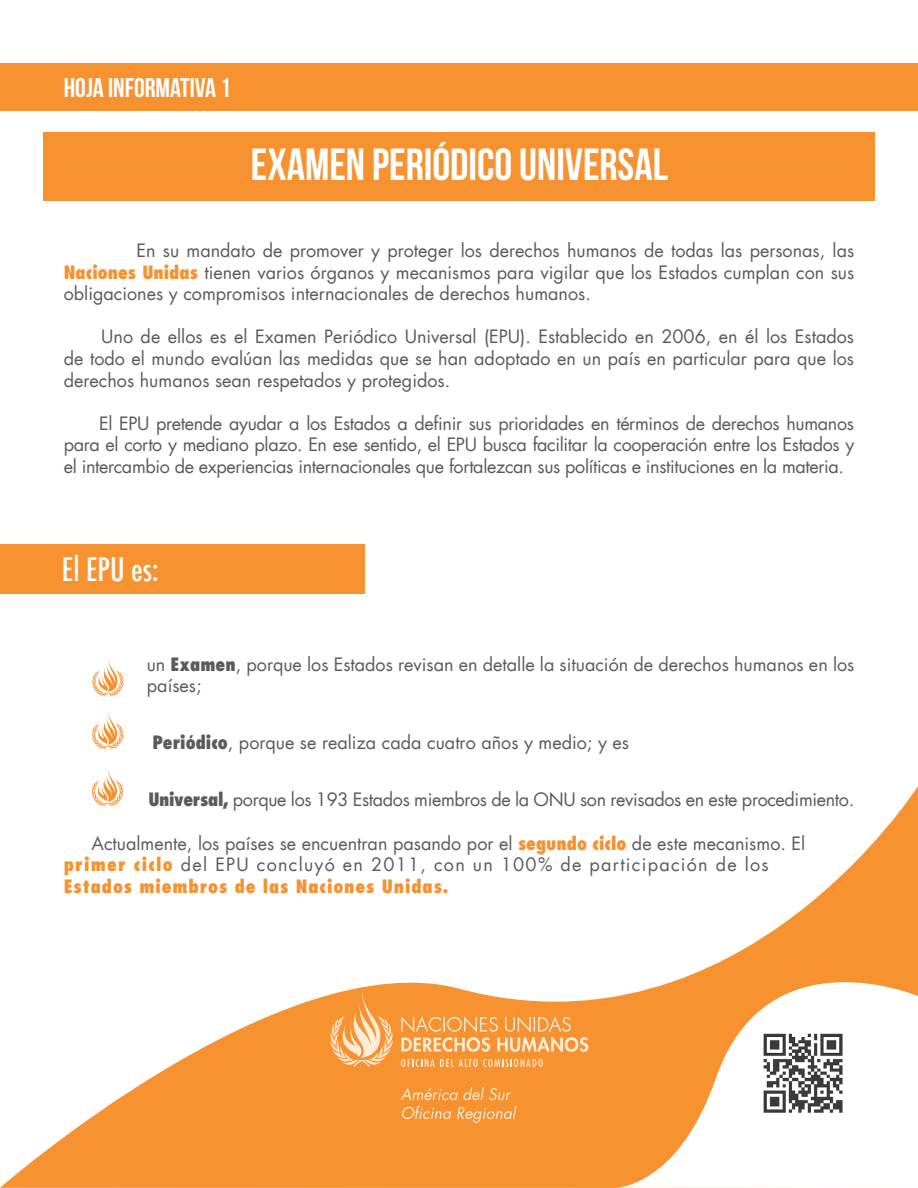
<style>
.page{position:relative;width:918px;height:1188px;background:#fff}
.page>*{position:absolute;margin:0;border:0;box-sizing:border-box;transform-origin:0 0}
.t1{font:45px "Bebas Neue";color:#fff}
.t2{font:500 condensed 31.5px "Futura";color:#fff}
.t3{font:27px "Bebas Neue";color:#fff}
.t4{font:18px/21.6px "Futura LT";color:#5a5b5d;text-align:justify}
.t5{font:18px "Futura LT";letter-spacing:-.02em;color:#5a5b5d}
.s1{font-weight:800;font-stretch:condensed;color:#f79231}
.s2{font-weight:800;font-stretch:condensed}
</style>
<div class="page">
<div style="left:0;top:544px;width:365px;height:50px;background:#f79231"></div>
<div style="left:43px;top:132px;width:832px;height:69px;background:#f79231"></div>
<svg style="left:0;top:786px;width:918px;height:402px"></svg>
<div style="left:0;top:64px;width:918px;height:47px;background:#f79231"></div>
<svg style="left:615px;top:932px;width:303px;height:256px"></svg>
<svg style="left:92px;top:658px;width:32px;height:39px"></svg>
<svg style="left:92px;top:711px;width:32px;height:38px"></svg>
<svg style="left:92px;top:768px;width:32px;height:38px"></svg>
<img style="left:752px;top:1022px;width:102px;height:101px">
<svg style="left:401px;top:1087px;width:110px;height:13px"></svg>
<svg style="left:401px;top:1106px;width:50px;height:13px"></svg>
<svg style="left:457px;top:1106px;width:59px;height:17px"></svg>
<svg style="left:330px;top:992px;width:63px;height:75px;background:#f9ac61"></svg>
<svg style="left:401px;top:1016px;width:187px;height:36px;background:#f9ab5f"></svg>
<div style="left:473px;top:1059px;width:5px;height:8px;background:#fbcd9f;border-radius:50%"></div>
<svg style="left:401px;top:1059px;width:76px;height:8px"></svg>
<div style="left:538px;top:1059px;width:5px;height:8px;background:#fcd5ae;border-radius:50%"></div>
<svg style="left:483px;top:1059px;width:59px;height:8px"></svg>
<h3 class="t3" style="left:64px;top:73px;width:169px">HOJA INFORMATIVA 1</h3>
<h1 class="t1" style="left:251px;top:140px;width:419px">EXAMEN PERIÓDICO UNIVERSAL</h1>
<p class="t4" style="left:64px;top:240px;width:792px;text-indent:73px">En su mandato de promover y proteger los derechos humanos de todas las personas, las <span class="s1">Naciones Unidas</span> tienen varios órganos y mecanismos para vigilar que los Estados cumplan con sus obligaciones y compromisos internacionales de derechos humanos.</p>
<p class="t4" style="left:64px;top:326px;width:792px;text-indent:37px">Uno de ellos es el Examen Periódico Universal (EPU). Establecido en 2006, en él los Estados de todo el mundo evalúan las medidas que se han adoptado en un país en particular para que los derechos humanos sean respetados y protegidos.</p>
<p class="t4" style="left:64px;top:413px;width:792px;text-indent:35px">El EPU pretende ayudar a los Estados a definir sus prioridades en términos de derechos humanos para el corto y mediano plazo. En ese sentido, el EPU busca facilitar la cooperación entre los Estados y el intercambio de experiencias internacionales que fortalezcan sus políticas e instituciones en la materia.</p>
<h2 class="t2" style="left:62px;top:550px;width:98px">El EPU es:</h2>
<p class="t4" style="left:147px;top:654px;width:709px">un <span class="s2">Examen</span>, porque los Estados revisan en detalle la situación de derechos humanos en los países;</p>
<p class="t4" style="left:152px;top:732px;width:478px"><span class="s2">Periódico</span>, porque se realiza cada cuatro años y medio; y es</p>
<p class="t5" style="left:148px;top:788px;width:707px"><span class="s2">Universal,</span> porque los 193 Estados miembros de la ONU son revisados en este procedimiento.</p>
<p class="t4" style="left:64px;top:832px;width:743px;text-align:left;text-indent:28px">Actualmente, los países se encuentran pasando por el <span class="s1">segundo ciclo</span> de este mecanismo. El <span class="s1">primer ciclo</span> del EPU concluyó en 2011, con un 100% de participación de los<br><span class="s1">Estados miembros de las Naciones Unidas.</span></p>
</div>
